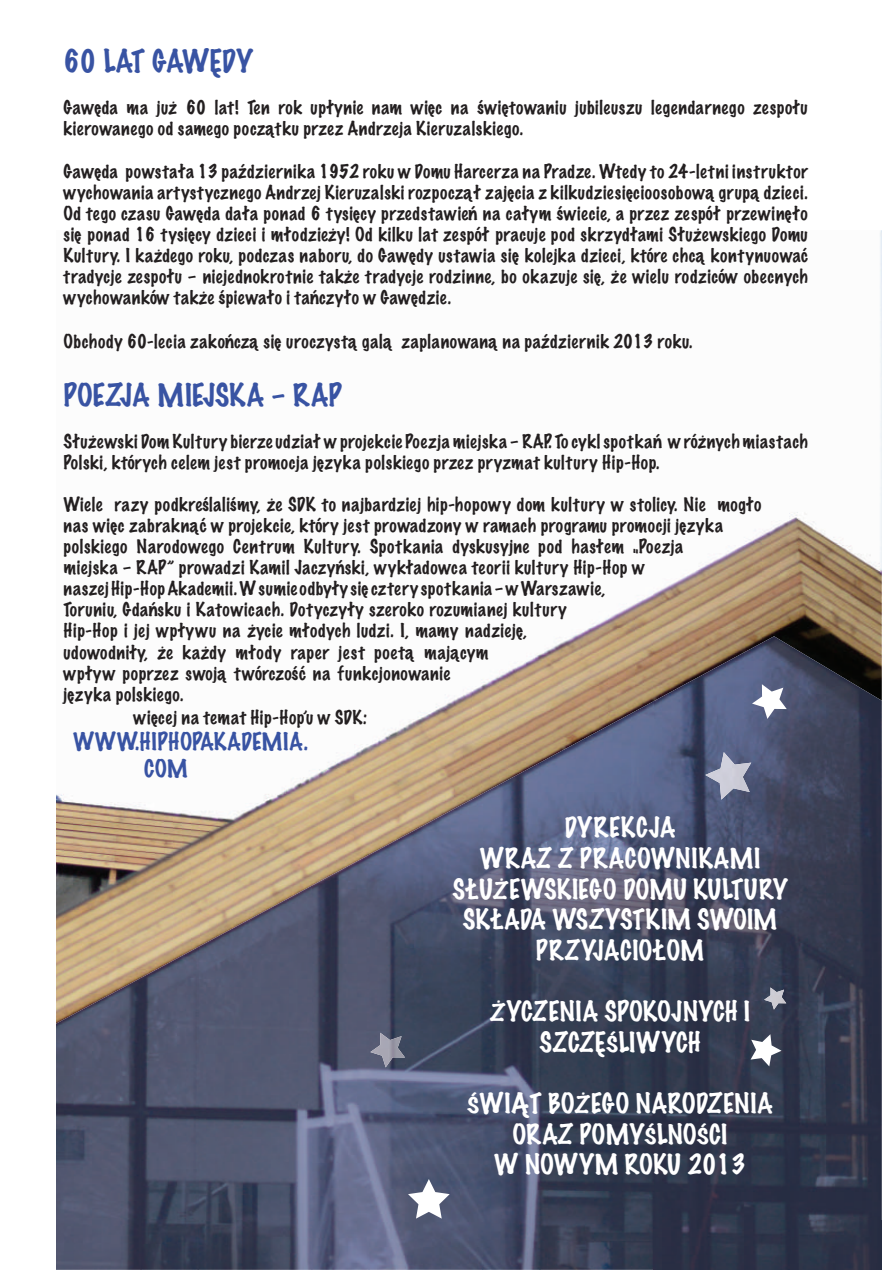
<style>
.page{position:relative;width:885px;height:1272px;background:#fff}
.page>*{position:absolute;margin:0;border:0;box-sizing:border-box;transform-origin:0 0}
.t1{font:100 28.65px "Marker Felt";color:#3853a3}
.t2{font:100 25.5px/30.6px "Marker Felt";color:#fff;text-align:center}
.t3{font:100 22.35px/26.8px "Marker Felt";letter-spacing:.025em;color:#3853a3}
.t4{font:100 17.55px/21px "Marker Felt";letter-spacing:.04em;color:#231f20}
</style>
<div class="page">
<img style="left:56px;top:231px;width:825px;height:746px">
<img style="left:653px;top:636px;width:228px;height:633px">
<img style="left:539px;top:701px;width:115px;height:568px">
<img style="left:482px;top:762px;width:58px;height:507px">
<img style="left:368px;top:793px;width:115px;height:476px">
<img style="left:311px;top:854px;width:58px;height:415px">
<img style="left:198px;top:885px;width:114px;height:384px">
<img style="left:141px;top:946px;width:57px;height:323px">
<img style="left:56px;top:977px;width:85px;height:292px">
<svg style="left:408px;top:1178px;width:41px;height:40px"></svg>
<img style="left:705px;top:752px;width:46px;height:47px">
<svg style="left:752px;top:684px;width:34px;height:35px"></svg>
<img style="left:370px;top:1032px;width:35px;height:35px">
<svg style="left:750px;top:1034px;width:31px;height:32px"></svg>
<img style="left:764px;top:987px;width:22px;height:22px">
<h1 class="t1" style="left:64px;top:50px;width:191px">60 LAT GAWĘDY</h1>
<p class="t4" style="left:64px;top:99px;width:745px">Gawęda ma już 60 lat! Ten rok upłynie nam więc na świętowaniu jubileuszu legendarnego zespołu kierowanego od samego początku przez Andrzeja Kieruzalskiego.</p>
<p class="t4" style="left:64px;top:162px;width:745px;text-align:justify">Gawęda powstała 13 października 1952 roku w Domu Harcerza na Pradze. Wtedy to 24-letni instruktor wychowania artystycznego Andrzej Kieruzalski rozpoczął zajęcia z kilkudziesięcioosobową grupą dzieci.<br>Od tego czasu Gawęda dała ponad 6 tysięcy przedstawień na całym świecie, a przez zespół przewinęło się ponad 16 tysięcy dzieci i młodzieży! Od kilku lat zespół pracuje pod skrzydłami Służewskiego Domu Kultury. I każdego roku, podczas naboru, do Gawędy ustawia się kolejka dzieci, które chcą kontynuować tradycje zespołu – niejednokrotnie także tradycje rodzinne, bo okazuje się, że wielu rodziców obecnych wychowanków także śpiewało i tańczyło w Gawędzie.</p>
<p class="t4" style="left:64px;top:332px;width:630px">Obchody 60-lecia zakończą się uroczystą galą zaplanowaną na październik 2013 roku.</p>
<h1 class="t1" style="left:64px;top:384px;width:279px">POEZJA MIEJSKA – RAP</h1>
<p class="t4" style="left:64px;top:432px;width:745px">Służewski Dom Kultury bierze udział w projekcie Poezja miejska – RAP. To cykl spotkań w różnych miastach<br>Polski, których celem jest promocja języka polskiego przez pryzmat kultury Hip-Hop.</p>
<p class="t4" style="left:64px;top:495px;width:699px">Wiele razy podkreślaliśmy, że SDK to najbardziej hip-hopowy dom kultury w stolicy. Nie mogło nas więc zabraknąć w projekcie, który jest prowadzony w ramach programu promocji języka polskiego Narodowego Centrum Kultury. Spotkania dyskusyjne pod hasłem „Poezja<br>miejska – RAP” prowadzi Kamil Jaczyński, wykładowca teorii kultury Hip-Hop w<br>naszej Hip-Hop Akademii. W sumie odbyły się cztery spotkania – w Warszawie,<br>Toruniu, Gdańsku i Katowicach. Dotyczyły szeroko rozumianej kultury<br>Hip-Hop i jej wpływu na życie młodych ludzi. I, mamy nadzieję,<br>udowodniły, że każdy młody raper jest poetą mającym<br>wpływ poprzez swoją twórczość na funkcjonowanie<br>języka polskiego.</p>
<p class="t4" style="left:134px;top:708px;width:235px">więcej na temat Hip-Hop’u w SDK:</p>
<p class="t3" style="left:144px;top:730px;width:165px;text-indent:-71px">WWW.HIPHOPAKADEMIA.<br>COM</p>
<h2 class="t2" style="left:452px;top:814px;width:336px">DYREKCJA<br>WRAZ Z PRACOWNIKAMI<br>SŁUŻEWSKIEGO DOMU KULTURY<br>SKŁADA WSZYSTKIM SWOIM<br>PRZYJACIOŁOM</h2>
<h2 class="t2" style="left:490px;top:998px;width:262px">ŻYCZENIA SPOKOJNYCH I<br>SZCZĘŚLIWYCH</h2>
<h2 class="t2" style="left:467px;top:1090px;width:307px">ŚWIĄT BOŻEGO NARODZENIA<br>ORAZ POMYŚLNOŚCI<br>W NOWYM ROKU 2013</h2>
</div>
